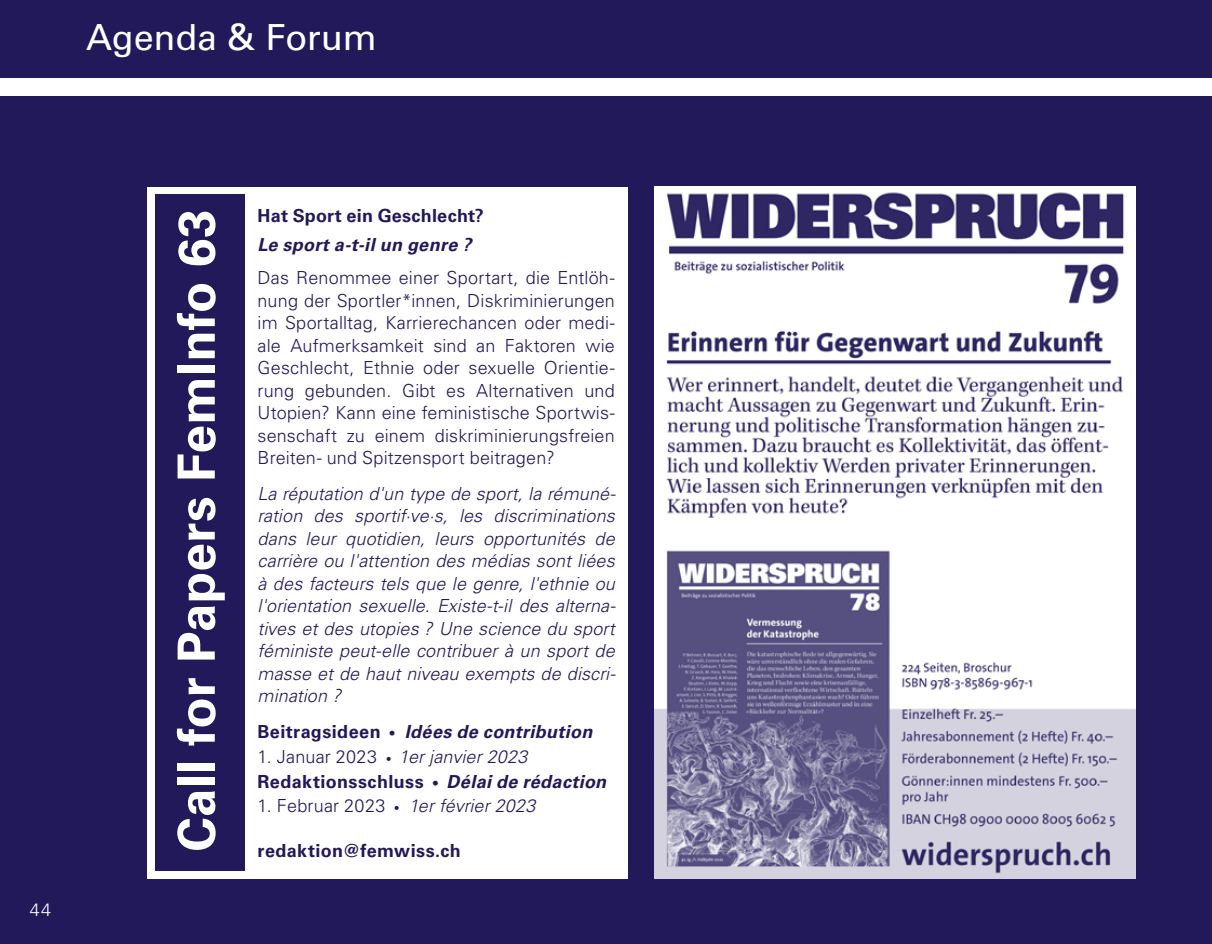
<style>
.page{position:relative;width:1212px;height:944px;background:#211959}
.page>*{position:absolute;margin:0;border:0;box-sizing:border-box;transform-origin:0 0}
.t1{font:700 51.52px "Univers LT Std";color:#fff}
.t2{font:36px "Univers LT Std";letter-spacing:-.005em;color:#fff}
.t3{font:italic 300 18px/22.5px "Univers LT Std";letter-spacing:.01em;color:#211959;text-align:justify}
.t4{font:300 18px/22.5px "Univers LT Std";letter-spacing:.01em;color:#211959;text-align:justify}
.t5{font:700 18px/24.8px "Univers LT Std";letter-spacing:.02em;color:#211959}
.t6{font:italic 700 18px "Univers LT Std";letter-spacing:.02em;color:#211959}
.t7{font:300 18px "Univers LT Std";color:#fff}
.s1{font-style:normal}
.s2{font-style:normal;font-size:13.5px}
.s3{font-weight:300}
.s4{font-size:11.25px}
.s5{font-weight:300;font-style:italic}
.s6{font-size:13.5px}
.s7{font-style:italic}
.s8{font-weight:700;font-style:normal;font-size:11.25px}
</style>
<div class="page">
<img style="left:654px;top:187px;width:481px;height:692px">
<div style="left:0;top:78px;width:1212px;height:18px;background:#fff"></div>
<div style="left:147px;top:187px;width:480px;height:691px;background:#fff"></div>
<div style="left:156px;top:195px;width:89px;height:676px;background:#211959"></div>
<h2 class="t2" style="left:86px;top:15px;width:292px">Agenda &amp; Forum</h2>
<p class="t7" style="left:30px;top:899px;width:23px">44</p>
<h1 class="t1" style="left:166px;top:852px;width:644px;rotate:-90deg">Call for Papers FemInfo 63</h1>
<p class="t5" style="left:258px;top:203px;width:228px">Hat Sport ein Geschlecht?</p>
<p class="t6" style="left:258px;top:234px;width:215px">Le sport a-t-il un genre ?</p>
<p class="t4" style="left:258px;top:267px;width:359px">Das Renommee einer Sportart, die Entlöh&shy;nung der Sportler*innen, Diskriminierungen im Sportalltag, Karrierechancen oder medi&shy;ale Aufmerksamkeit sind an Faktoren wie Geschlecht, Ethnie oder sexuelle Orientie&shy;rung gebunden. Gibt es Alternativen und Utopien? Kann eine feministische Sportwis&shy;senschaft zu einem diskriminierungsfreien Breiten- und Spitzensport beitragen?</p>
<p class="t3" style="left:258px;top:482px;width:360px">La réputation d'un type de sport, la rémuné&shy;ration des sportif·ve·s, les discriminations dans leur quotidien, leurs opportunités de carrière ou l'attention des médias sont liées à des facteurs tels que le genre, l'ethnie ou l'orientation sexuelle. Existe-t-il des alterna&shy;tives et des utopies ? Une science du sport féministe peut-elle contribuer à un sport de masse et de haut niveau exempts de discri&shy;mination ?</p>
<p class="t6" style="left:258px;top:721px;width:336px"><span class="s1">Beitragsideen</span> <span class="s2">•</span> Idées de contribution</p>
<p class="t5" style="left:258px;top:744px;width:350px"><span class="s3">1. Januar 2023</span> <span class="s4">•</span> <span class="s5">1er janvier 2023<br></span>Redaktionsschluss <span class="s6">•</span> <span class="s7">Délai de rédaction</span></p>
<p class="t3" style="left:258px;top:795px;width:279px"><span class="s1">1. Februar 2023</span> <span class="s8">•</span> 1er février 2023</p>
<p class="t5" style="left:258px;top:839px;width:205px">redaktion@femwiss.ch</p>
</div>
